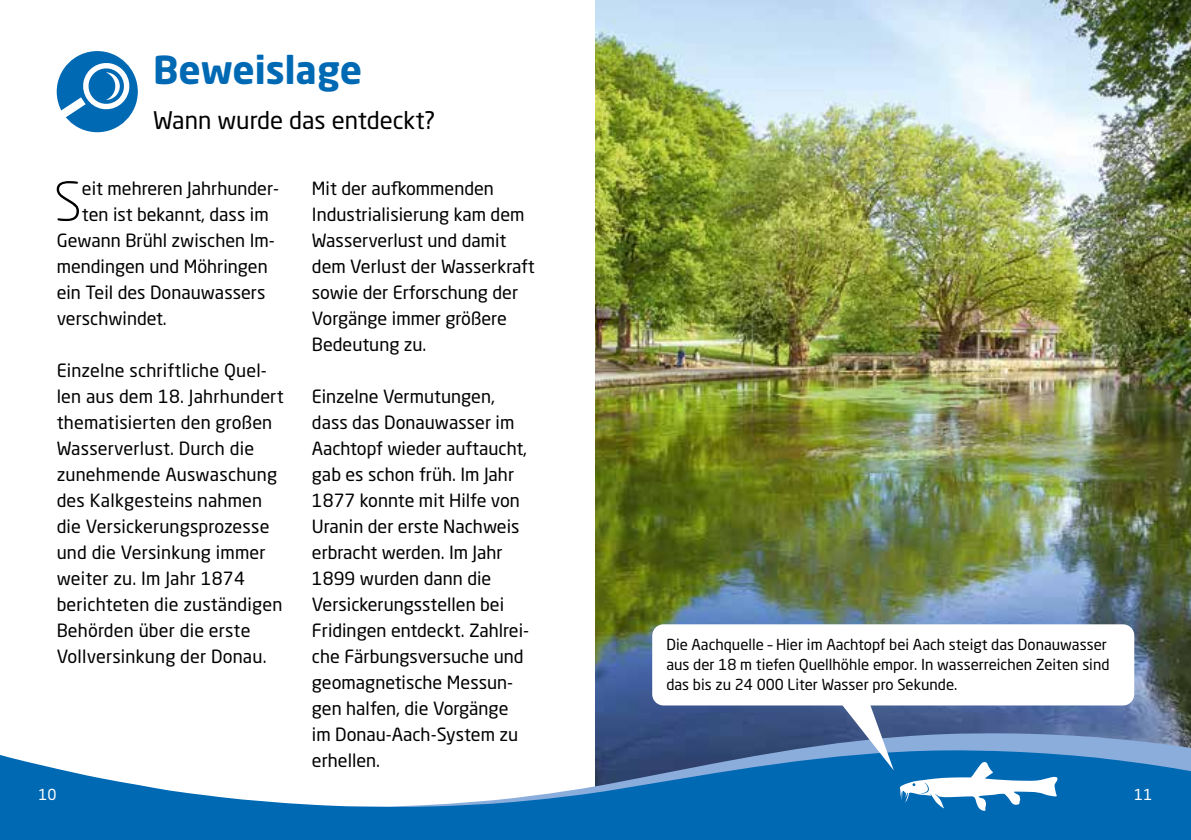
<style>
.page{position:relative;width:1191px;height:840px;background:#fff}
.page>*{position:absolute;margin:0;border:0;box-sizing:border-box;transform-origin:0 0}
.t1{font:300 53px "Neo Sans Std";color:#000}
.t2{font:700 38px "Neo Sans Std";color:#0069b4}
.t3{font:24px "Neo Sans Std";color:#000}
.t4{font:18px/26px "Neo Sans Std";color:#000}
.t5{font:15px/20px "Neo Sans Std";color:#000}
.t6{font:15px "Neo Sans Std";color:#fff}
</style>
<div class="page">
<img style="left:595px;top:0;width:596px;height:699px">
<svg style="left:0;top:699px;width:1191px;height:140px"></svg>
<div style="left:57px;top:51px;width:81px;height:81px;background:#0069b4;border-radius:50%"></div>
<svg style="left:56px;top:61px;width:75px;height:59px"></svg>
<div style="left:652px;top:624px;width:482px;height:81px;background:#fff;border-radius:11px"></div>
<svg style="left:808px;top:705px;width:249px;height:105px;background:#4b84b9"></svg>
<h2 class="t2" style="left:153px;top:45px;width:210px">Beweislage</h2>
<h3 class="t3" style="left:153px;top:105px;width:284px">Wann wurde das entdeckt?</h3>
<h1 class="t1" style="left:54px;top:170px;width:30px">S</h1>
<p class="t4" style="left:82px;top:175px;width:199px">eit mehreren Jahrhunder-</p>
<p class="t4" style="left:82px;top:201px;width:188px">ten ist bekannt, dass im</p>
<p class="t4" style="left:57px;top:227px;width:220px">Gewann Brühl zwischen Im-</p>
<p class="t4" style="left:57px;top:253px;width:212px">mendingen und Möhringen</p>
<p class="t4" style="left:57px;top:279px;width:210px">ein Teil des Donauwassers</p>
<p class="t4" style="left:57px;top:305px;width:112px">verschwindet.</p>
<p class="t4" style="left:57px;top:357px;width:228px">Einzelne schriftliche Quel&shy;len aus dem 18. Jahrhundert thematisierten den großen<br>Wasserverlust. Durch die zunehmende Auswaschung des Kalkgesteins nahmen die Versickerungsprozesse und die Versinkung immer weiter zu. Im Jahr 1874 berichteten die zuständigen<br>Behörden über die erste<br>Vollversinkung der Donau.</p>
<p class="t4" style="left:312px;top:175px;width:224px">Mit der aufkommenden<br>Industrialisierung kam dem<br>Wasserverlust und damit dem Verlust der Wasserkraft sowie der Erforschung der<br>Vorgänge immer größere<br>Bedeutung zu.</p>
<p class="t4" style="left:312px;top:382px;width:219px">Einzelne Vermutungen, dass das Donauwasser im<br>Aachtopf wieder auftaucht, gab es schon früh. Im Jahr<br>1877 konnte mit Hilfe von<br>Uranin der erste Nachweis erbracht werden. Im Jahr<br>1899 wurden dann die<br>Versickerungsstellen bei<br>Fridingen entdeckt. Zahlrei&shy;che Färbungsversuche und geomagnetische Messun&shy;gen halfen, die Vorgänge im Donau-Aach-System zu erhellen.</p>
<p class="t5" style="left:666px;top:634px;width:444px">Die Aachquelle – Hier im Aachtopf bei Aach steigt das Donauwasser aus der 18 m tiefen Quellhöhle empor. In wasserreichen Zeiten sind das bis zu 24 000 Liter Wasser pro Sekunde.</p>
<p class="t6" style="left:39px;top:785px;width:20px">10</p>
<p class="t6" style="left:1134px;top:785px;width:20px">11</p>
</div>
